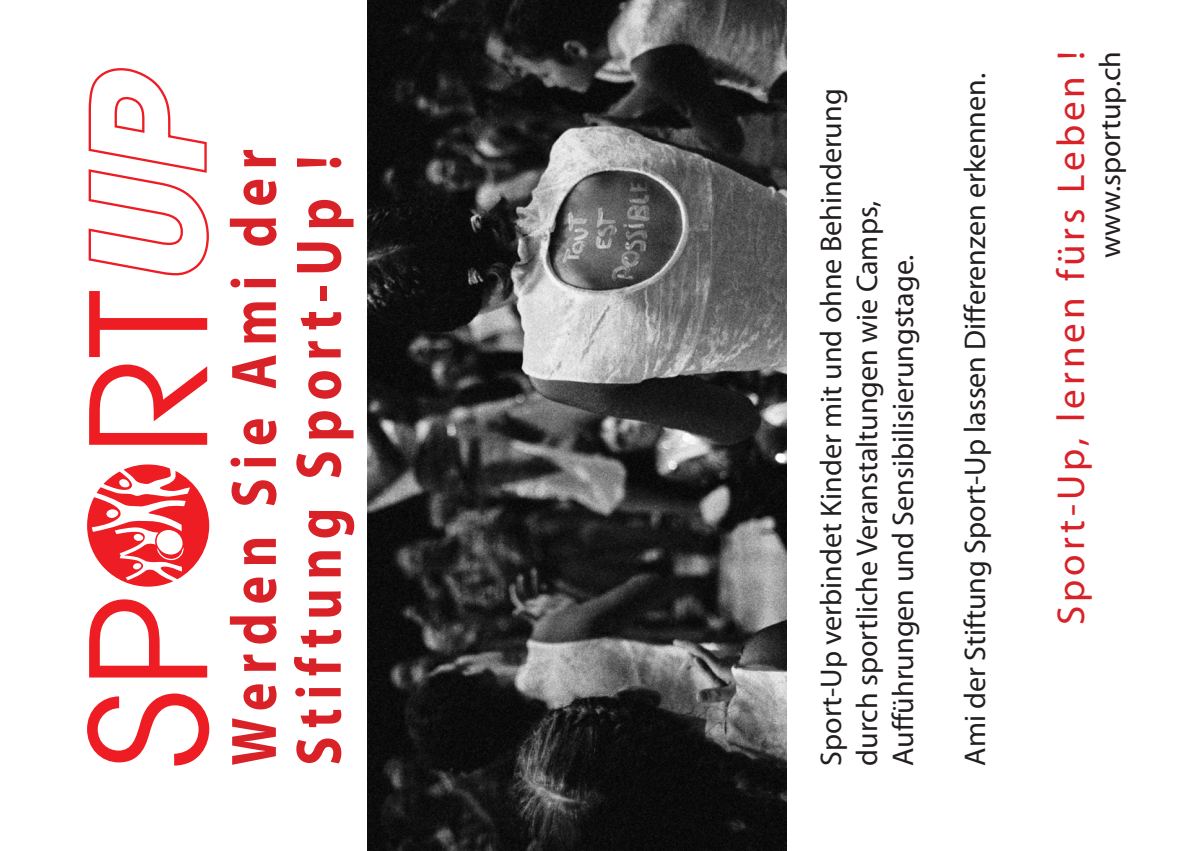
<style>
.page{position:relative;width:1191px;height:851px;background:#fff}
.page>*{position:absolute;margin:0;border:0;box-sizing:border-box;transform-origin:0 0}
.t1{font:700 64.8px/64.8px "Myriad Pro";letter-spacing:.16em;color:#d92128;scale:.83 1}
.t2{font:39px "Myriad Pro";letter-spacing:.1em;color:#d92128}
.t3{font:30px/36px "Myriad Pro";color:#231f20}
</style>
<div class="page">
<img style="left:368px;top:0;width:418px;height:850px">
<svg style="left:87px;top:464px;width:122px;height:122px"></svg>
<svg style="left:87px;top:693px;width:122px;height:72px"></svg>
<svg style="left:89px;top:599px;width:118px;height:78px"></svg>
<svg style="left:89px;top:364px;width:118px;height:80px"></svg>
<svg style="left:89px;top:291px;width:118px;height:66px"></svg>
<svg style="left:88px;top:68px;width:121px;height:208px"></svg>
<p class="t1" style="left:219px;top:765px;width:744px;rotate:-90deg">Werden Sie Ami der<br>Stiftung Sport-Up !</p>
<p class="t3" style="left:812px;top:765px;width:678px;rotate:-90deg">Sport-Up verbindet Kinder mit und ohne Behinderung durch sportliche Veranstaltungen wie Camps,<br>Aufführungen und Sensibilisierungstage.</p>
<p class="t3" style="left:956px;top:765px;width:694px;rotate:-90deg">Ami der Stiftung Sport-Up lassen Differenzen erkennen.</p>
<p class="t2" style="left:1047px;top:624px;width:575px;rotate:-90deg">Sport-Up, lernen fürs Leben !</p>
<p class="t3" style="left:1091px;top:258px;width:209px;rotate:-90deg">www.sportup.ch</p>
</div>
